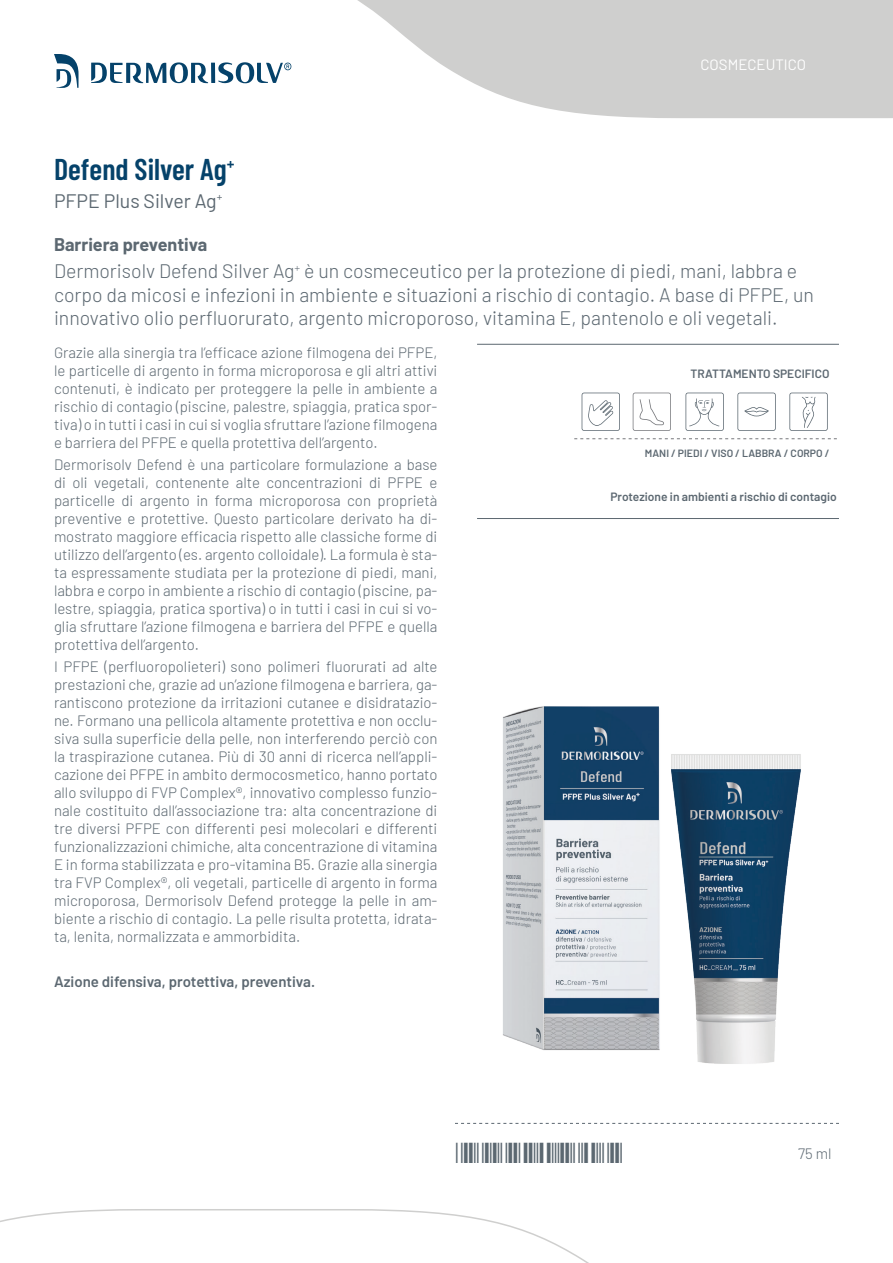
<style>
.page{position:relative;width:893px;height:1263px;background:#fff}
.page>*{position:absolute;margin:0;border:0;box-sizing:border-box;transform-origin:0 0}
.paragrafo_NOME_PRODO{font:600 30px "Barlow Condensed";color:#05426a}
.paragrafo_Claim_-_CO{font:300 19.5px/23.4px "Barlow";color:#5c6871}
.paragrafo_Claim_-_CO-2{font:19.5px "Barlow";color:#5c6871}
.paragrafo_COS_è{font:700 18px "Barlow";color:#5c6871}
.paragrafo_Corpo{font:300 15px/18px "Barlow";color:#5c6871;text-align:justify}
.paragrafo_Corpo-2{font:600 15px "Barlow";color:#5c6871}
.paragrafo_Corpo_-_BI{font:15px "Barlow";color:#fff}
.SOTTOCATEGORIA_DI_LI{font:600 12px "Barlow";color:#5c6871}
.SOTTOCATEGORIA_DI_LI-2{font:600 10.5px "Barlow";color:#5c6871}
</style>
<div class="page">
<svg style="left:177px;top:0;width:716px;height:118px;fill:#cfcfce"></svg>
<svg style="left:54px;top:54px;width:25px;height:34px"></svg>
<svg style="left:91px;top:62px;width:200px;height:21px"></svg>
<hr style="left:477px;top:344px;width:362px;height:1px;background:#5c6871">
<hr style="left:477px;top:518px;width:362px;height:1px;background:#5c6871">
<svg style="left:574px;top:438px;width:263px;height:1px"></svg>
<img style="left:503px;top:706px;width:298px;height:358px">
<svg style="left:455px;top:1123px;width:384px;height:1px"></svg>
<svg style="left:0;top:1209px;width:589px;height:54px"></svg>
<svg style="left:582px;top:393px;width:38px;height:38px"></svg>
<svg style="left:685px;top:393px;width:39px;height:38px"></svg>
<svg style="left:737px;top:393px;width:39px;height:38px"></svg>
<svg style="left:789px;top:393px;width:39px;height:38px"></svg>
<svg style="left:633px;top:393px;width:38px;height:38px"></svg>
<p class="paragrafo_Corpo_-_BI" style="left:700px;top:54px;width:107px">COSMECEUTICO</p>
<p class="paragrafo_NOME_PRODO" style="left:54px;top:148px;width:182px">Defend Silver Ag<sup>+</sup></p>
<p class="paragrafo_Claim_-_CO-2" style="left:54px;top:187px;width:170px">PFPE Plus Silver Ag<sup>+</sup></p>
<p class="paragrafo_COS_è" style="left:54px;top:231px;width:155px">Barriera preventiva</p>
<p class="paragrafo_Claim_-_CO" style="left:54px;top:258px;width:761px">Dermorisolv Defend Silver Ag<sup>+</sup> è un cosmeceutico per la protezione di piedi, mani, labbra e corpo da micosi e infezioni in ambiente e situazioni a rischio di contagio. A base di PFPE, un innovativo olio perfluorurato, argento microporoso, vitamina E, pantenolo e oli vegetali.</p>
<p class="paragrafo_Corpo" style="left:54px;top:342px;width:385px">Grazie alla sinergia tra l’efficace azione filmogena dei PFPE, le particelle di argento in forma microporosa e gli altri attivi contenuti, è indicato per proteggere la pelle in ambiente a rischio di contagio (piscine, palestre, spiaggia, pratica spor&shy;tiva) o in tutti i casi in cui si voglia sfruttare l’azione filmogena e barriera del PFPE e quella protettiva dell’argento.</p>
<p class="paragrafo_Corpo" style="left:54px;top:454px;width:385px">Dermorisolv Defend è una particolare formulazione a base di oli vegetali, contenente alte concentrazioni di PFPE e particelle di argento in forma microporosa con proprietà preventive e protettive. Questo particolare derivato ha di&shy;mostrato maggiore efficacia rispetto alle classiche forme di utilizzo dell’argento (es. argento colloidale). La formula è sta&shy;ta espressamente studiata per la protezione di piedi, mani, labbra e corpo in ambiente a rischio di contagio (piscine, pa&shy;lestre, spiaggia, pratica sportiva) o in tutti i casi in cui si vo&shy;glia sfruttare l’azione filmogena e barriera del PFPE e quella protettiva dell’argento.</p>
<p class="paragrafo_Corpo" style="left:54px;top:657px;width:385px">I PFPE (perfluoropolieteri) sono polimeri fluorurati ad alte prestazioni che, grazie ad un’azione filmogena e barriera, ga&shy;rantiscono protezione da irritazioni cutanee e disidratazio&shy;ne. Formano una pellicola altamente protettiva e non occlu&shy;siva sulla superficie della pelle, non interferendo perciò con la traspirazione cutanea. Più di 30 anni di ricerca nell’appli&shy;cazione dei PFPE in ambito dermocosmetico, hanno portato allo sviluppo di FVP Complex®, innovativo complesso funzio&shy;nale costituito dall’associazione tra: alta concentrazione di tre diversi PFPE con differenti pesi molecolari e differenti funzionalizzazioni chimiche, alta concentrazione di vitamina E in forma stabilizzata e pro-vitamina B5. Grazie alla sinergia tra FVP Complex®, oli vegetali, particelle di argento in forma microporosa, Dermorisolv Defend protegge la pelle in am&shy;biente a rischio di contagio. La pelle risulta protetta, idrata&shy;ta, lenita, normalizzata e ammorbidita.</p>
<p class="paragrafo_Corpo-2" style="left:54px;top:970px;width:263px">Azione difensiva, protettiva, preventiva.</p>
<p class="SOTTOCATEGORIA_DI_LI" style="left:691px;top:365px;width:140px">TRATTAMENTO SPECIFICO</p>
<p class="SOTTOCATEGORIA_DI_LI-2" style="left:645px;top:446px;width:186px">MANI / PIEDI / VISO / LABBRA / CORPO /</p>
<p class="SOTTOCATEGORIA_DI_LI" style="left:610px;top:487px;width:228px">Protezione in ambienti a rischio di contagio</p>
<p class="paragrafo_Corpo" style="left:798px;top:1144px;width:35px">75 ml</p>
</div>
